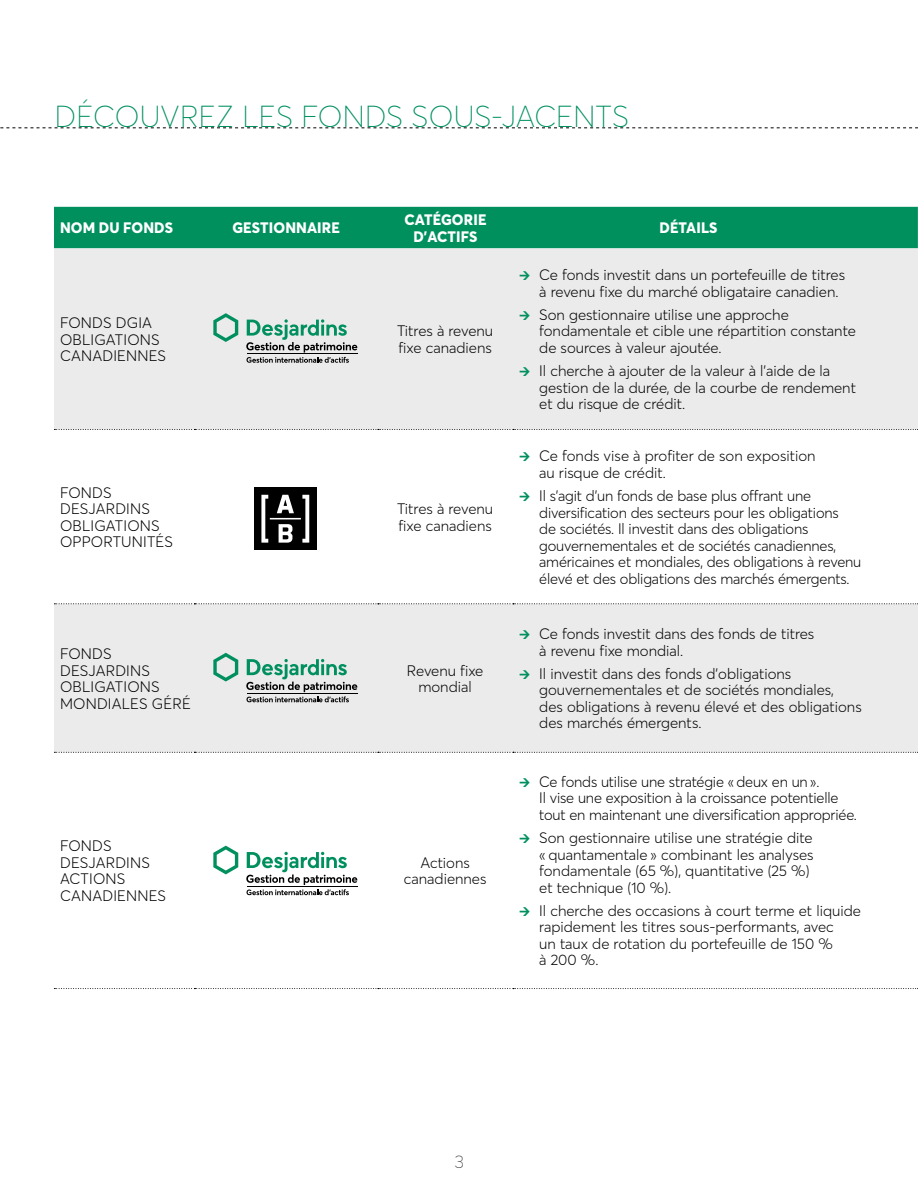
<style>
.page{position:relative;width:918px;height:1188px;background:#fff}
.page>*{position:absolute;margin:0;border:0;box-sizing:border-box;transform-origin:0 0}
.t1{font:100 30px "Desjardins Sans";letter-spacing:.01em;color:#00905e}
.t2{font:100 18px "Desjardins Sans";color:#414042}
.t3{font:300 15px/16.5px "Desjardins Sans";color:#000}
.t4{font:800 15px/16.5px "Desjardins Sans";letter-spacing:.01em;color:#fff;text-align:center}
</style>
<div class="page">
<svg style="left:0;top:127px;width:918px;height:1px"></svg>
<div style="left:54px;top:207px;width:864px;height:41px;background:#00905e"></div>
<svg style="left:54px;top:248px;width:864px;height:504px;fill:#ebebec"></svg>
<svg style="left:54px;top:429px;width:864px;height:1px"></svg>
<svg style="left:54px;top:988px;width:864px;height:1px"></svg>
<svg style="left:54px;top:603px;width:864px;height:1px"></svg>
<svg style="left:54px;top:752px;width:864px;height:1px"></svg>
<svg style="left:213px;top:313px;width:25px;height:29px"></svg>
<svg style="left:246px;top:319px;width:111px;height:44px"></svg>
<svg style="left:213px;top:653px;width:25px;height:29px"></svg>
<svg style="left:246px;top:659px;width:111px;height:43px"></svg>
<div style="left:254px;top:488px;width:62px;height:62px;background:#000"></div>
<svg style="left:261px;top:495px;width:48px;height:48px"></svg>
<svg style="left:213px;top:846px;width:25px;height:28px"></svg>
<svg style="left:246px;top:852px;width:111px;height:43px"></svg>
<svg style="left:520px;top:271px;width:10px;height:9px"></svg>
<svg style="left:520px;top:311px;width:10px;height:9px"></svg>
<svg style="left:520px;top:367px;width:10px;height:9px"></svg>
<svg style="left:520px;top:453px;width:10px;height:8px"></svg>
<svg style="left:520px;top:492px;width:10px;height:9px"></svg>
<svg style="left:520px;top:630px;width:10px;height:9px"></svg>
<svg style="left:520px;top:670px;width:10px;height:9px"></svg>
<h1 class="t1" style="left:55px;top:99px;width:576px">DÉCOUVREZ LES FONDS SOUS-JACENTS</h1>
<p class="t4" style="left:60px;top:220px;width:115px">NOM DU FONDS</p>
<p class="t4" style="left:232px;top:220px;width:109px">GESTIONNAIRE</p>
<p class="t4" style="left:404px;top:211px;width:84px">CATÉGORIE<br>D’ACTIFS</p>
<p class="t4" style="left:660px;top:220px;width:59px">DÉTAILS</p>
<p class="t3" style="left:60px;top:315px;width:107px">FONDS DGIA<br>OBLIGATIONS<br>CANADIENNES</p>
<p class="t3" style="left:397px;top:323px;width:98px">Titres à revenu fixe canadiens</p>
<p class="t3" style="left:60px;top:484px;width:114px">FONDS<br>DESJARDINS<br>OBLIGATIONS<br>OPPORTUNITÉS</p>
<p class="t3" style="left:60px;top:646px;width:132px">FONDS<br>DESJARDINS<br>OBLIGATIONS<br>MONDIALES GÉRÉ</p>
<p class="t3" style="left:60px;top:838px;width:107px">FONDS<br>DESJARDINS<br>ACTIONS<br>CANADIENNES</p>
<p class="t3" style="left:397px;top:501px;width:98px">Titres à revenu fixe canadiens</p>
<p class="t3" style="left:407px;top:662px;width:78px;text-align:center">Revenu fixe mondial</p>
<p class="t3" style="left:404px;top:854px;width:84px;text-align:center">Actions canadiennes</p>
<p class="t3" style="left:539px;top:267px;width:307px">Ce fonds investit dans un portefeuille de titres à revenu fixe du marché obligataire canadien.</p>
<p class="t3" style="left:539px;top:306px;width:318px">Son gestionnaire utilise une approche fondamentale et cible une répartition constante de sources à valeur ajoutée.</p>
<p class="t3" style="left:539px;top:363px;width:318px">Il cherche à ajouter de la valeur à l’aide de la gestion de la durée, de la courbe de rendement et du risque de crédit.</p>
<p class="t3" style="left:539px;top:448px;width:278px">Ce fonds vise à profiter de son exposition au risque de crédit.</p>
<p class="t3" style="left:539px;top:488px;width:324px">Il s’agit d’un fonds de base plus offrant une diversification des secteurs pour les obligations<br>de sociétés. Il investit dans des obligations gouvernementales et de sociétés canadiennes, américaines et mondiales, des obligations à revenu élevé et des obligations des marchés émergents.</p>
<p class="t3" style="left:539px;top:626px;width:277px">Ce fonds investit dans des fonds de titres à revenu fixe mondial.</p>
<p class="t3" style="left:539px;top:665px;width:324px">Il investit dans des fonds d’obligations gouvernementales et de sociétés mondiales,<br>des obligations à revenu élevé et des obligations des marchés émergents.</p>
<p class="t3" style="left:539px;top:773px;width:319px">Ce fonds utilise une stratégie « deux en un ».<br>Il vise une exposition à la croissance potentielle tout en maintenant une diversification appropriée.</p>
<p class="t3" style="left:539px;top:830px;width:276px">Son gestionnaire utilise une stratégie dite « quantamentale » combinant les analyses fondamentale (65 %), quantitative (25 %) et technique (10 %).</p>
<p class="t3" style="left:539px;top:902px;width:323px">Il cherche des occasions à court terme et liquide rapidement les titres sous-performants, avec<br>un taux de rotation du portefeuille de 150 %<br>à 200 %.</p>
<p class="t2" style="left:455px;top:1151px;width:11px">3</p>
</div>
